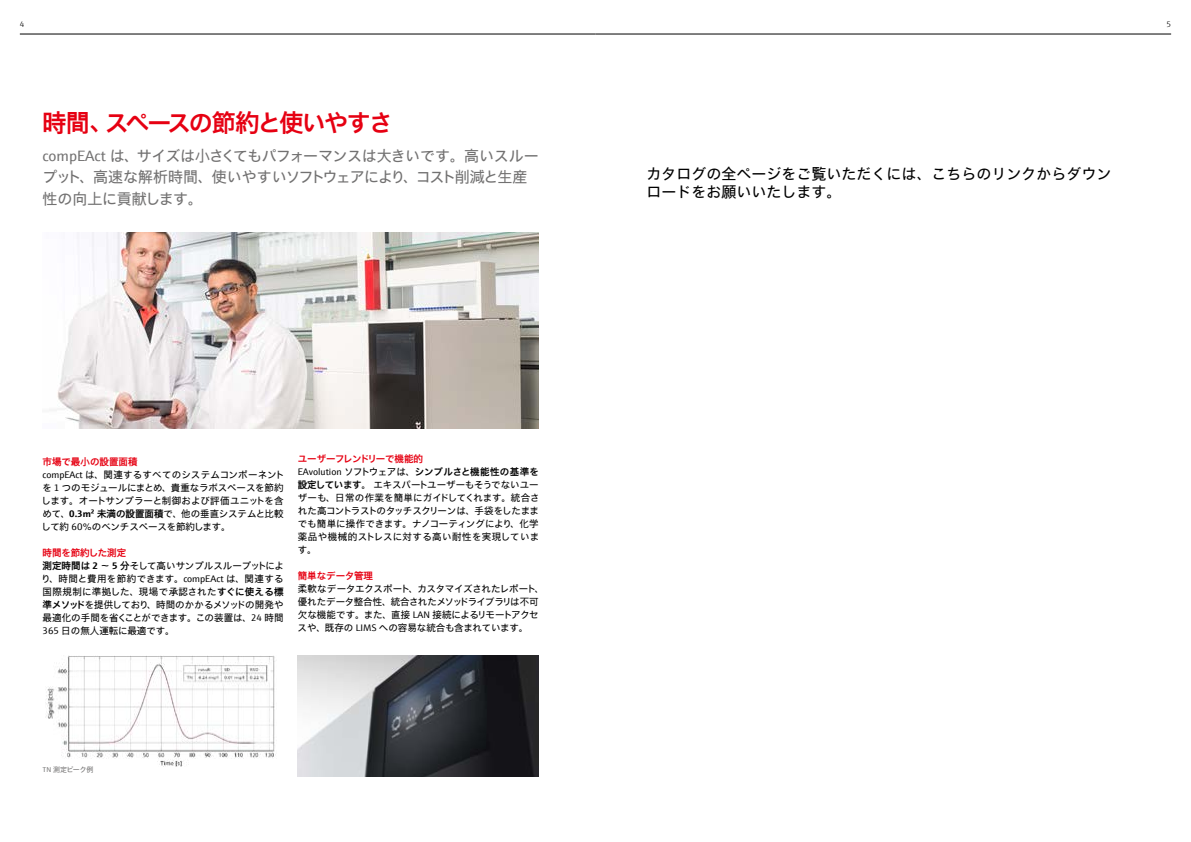
<style>
.page{position:relative;width:1191px;height:842px;background:#fff}
.page>*{position:absolute;margin:0;border:0;box-sizing:border-box;transform-origin:0 0}
.t1{font:700 24px "E+H Sans JP";letter-spacing:-.075em;color:#e60012}
.t2{font:15px/21.6px "E+H Sans JP";letter-spacing:-.02em;color:#727171}
.t3{font:15px/18px "E+H Sans JP";color:#000}
.t4{font:9.5px/13px "E+H Sans JP";color:#000}
.t5{font:700 9.5px "E+H Sans JP";color:#e60012}
.t6{font:300 8px "E+H Sans";color:#000}
.t7{font:7px "E+H Sans JP";letter-spacing:-.035em;color:#727171}
.s1{font-weight:700}
.s2{font-weight:700;color:#e60012}
</style>
<div class="page">
<hr style="left:595px;top:34px;width:576px;height:1px;background:#000">
<hr style="left:20px;top:34px;width:575px;height:1px;background:#000">
<img style="left:298px;top:656px;width:241px;height:120px">
<img style="left:57px;top:232px;width:482px;height:197px">
<img style="left:46px;top:656px;width:230px;height:111px">
<p class="t6" style="left:20px;top:18px;width:6px">4</p>
<p class="t6" style="left:1166px;top:18px;width:6px">5</p>
<h1 class="t1" style="left:43px;top:108px;width:352px">時間、スペースの節約と使いやすさ</h1>
<h2 class="t2" style="left:43px;top:145px;width:498px">compEAct は、サイズは小さくてもパフォーマンスは大きいです。高いスループット、高速な解析時間、使いやすいソフトウェアにより、コスト削減と生産性の向上に貢献します。</h2>
<p class="t5" style="left:43px;top:456px;width:96px">市場で最小の設置面積</p>
<p class="t4" style="left:42px;top:468px;width:245px">compEAct は、関連するすべてのシステムコンポーネントを 1 つのモジュールにまとめ、貴重なラボスペースを節約します。オートサンプラーと制御および評価ユニットを含めて、<span class="s1">0.3m² 未満の設置面積</span>で、他の垂直システムと比較して約 60％のベンチスペースを節約します。</p>
<p class="t4" style="left:41px;top:546px;width:244px"><span class="s2">時間を節約した測定<br></span><span class="s1">測定時間は 2 〜 5 分</span>そして高いサンプルスループットにより、時間と費用を節約できます。compEAct は、関連する国際規制に準拠した、現場で承認された<span class="s1">すぐに使える標準メソッド</span>を提供しており、時間のかかるメソッドの開発や最適化の手間を省くことができます。この装置は、24 時間<br>365 日の無人運転に最適です。</p>
<p class="t4" style="left:298px;top:452px;width:243px"><span class="s2">ユーザーフレンドリーで機能的<br></span>EAvolution ソフトウェアは、<span class="s1">シンプルさと機能性の基準を設定しています</span>。 エキスパートユーザーもそうでないユーザーも、日常の作業を簡単にガイドしてくれます。統合された高コントラストのタッチスクリーンは、手袋をしたままでも簡単に操作できます。ナノコーティングにより、化学薬品や機械的ストレスに対する高い耐性を実現しています。</p>
<p class="t5" style="left:298px;top:570px;width:77px">簡単なデータ管理</p>
<p class="t4" style="left:298px;top:582px;width:248px">柔軟なデータエクスポート、カスタマイズされたレポート、優れたデータ整合性、統合されたメソッドライブラリは不可欠な機能です。また、直接 LAN 接続によるリモートアクセスや、既存の LIMS への容易な統合も含まれています。</p>
<p class="t7" style="left:43px;top:765px;width:52px">TN 測定ピーク例</p>
<h2 class="t3" style="left:646px;top:165px;width:467px">カタログの全ページをご覧いただくには、こちらのリンクからダウンロードをお願いいたします。</h2>
</div>
